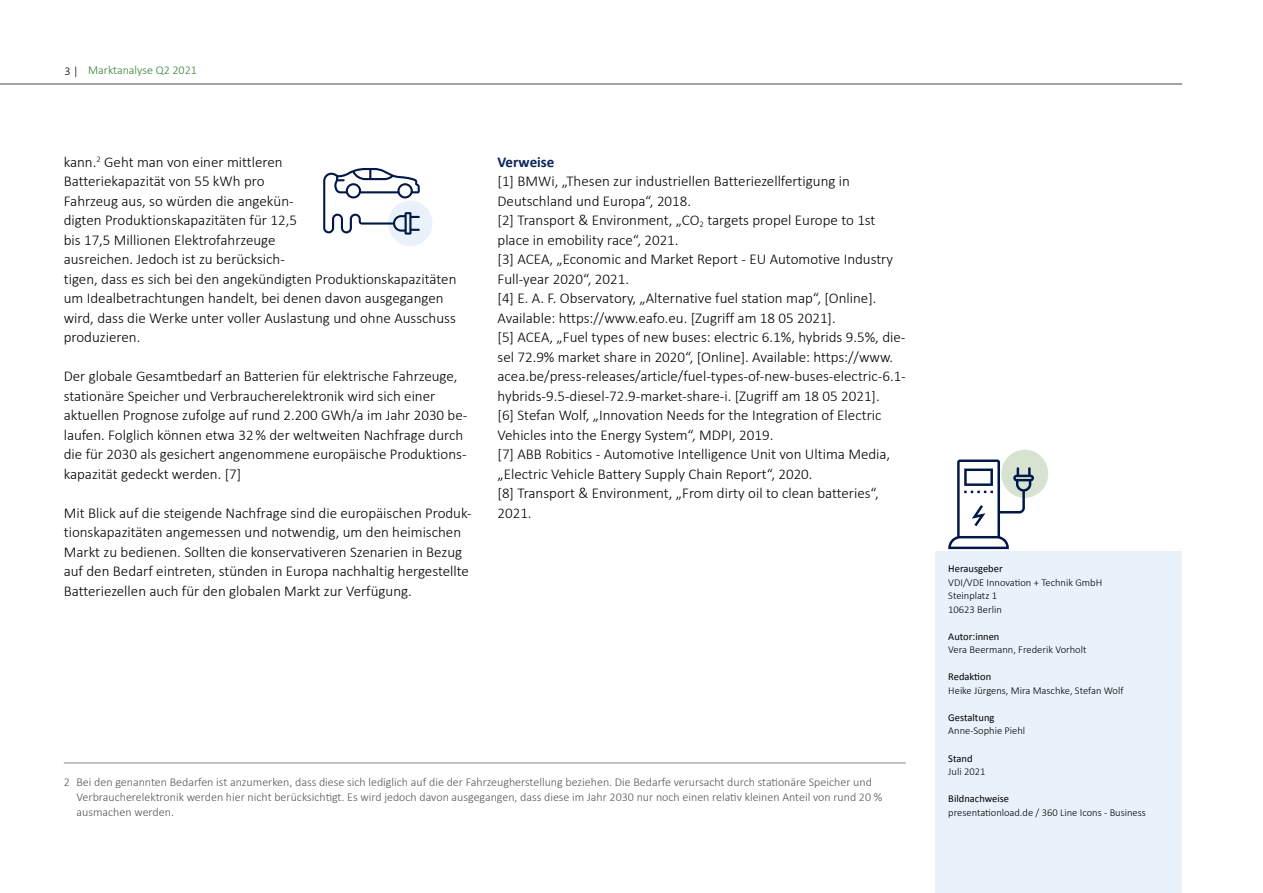
<style>
.page{position:relative;width:1263px;height:893px;background:#fff}
.page>*{position:absolute;margin:0;border:0;box-sizing:border-box;transform-origin:0 0}
.t1{font:300 15px/19.5px "Calibri";color:#000}
.t2{font:700 15px "Calibri";color:#09255c}
.t3{font:300 12px/15px "Calibri";color:#565656}
.t4{font:300 12px "Calibri";color:#318034}
.t5{font:300 10.5px/13.5px "Calibri";color:#000}
.t6{font:10.5px "Calibri";color:#000}
.s1{color:#000}
</style>
<div class="page">
<hr style="left:0;top:84px;width:1182px;height:1px;background:#494948">
<hr style="left:64px;top:763px;width:842px;height:1px;background:#878786">
<div style="left:935px;top:552px;width:247px;height:341px;background:#e9f1fa"></div>
<div style="left:388px;top:200px;width:44px;height:46px;background:#e9f1fa;border-radius:50%"></div>
<svg style="left:323px;top:168px;width:97px;height:67px"></svg>
<div style="left:1001px;top:450px;width:47px;height:48px;background:#d6e3d1;border-radius:50%"></div>
<svg style="left:948px;top:459px;width:86px;height:90px"></svg>
<p class="t4" style="left:64px;top:63px;width:134px"><span class="s1">3 |</span> Marktanalyse Q2 2021</p>
<p class="t1" style="left:64px;top:151px;width:394px">kann.<sup>2</sup> Geht man von einer mittleren<br>Batteriekapazität von 55 kWh pro<br>Fahrzeug aus, so würden die angekün-<br>digten Produktionskapazitäten für 12,5<br>bis 17,5 Millionen Elektrofahrzeuge<br>ausreichen. Jedoch ist zu berücksich-<br>tigen, dass es sich bei den angekündigten Produktionskapazitäten um Idealbetrachtungen handelt, bei denen davon ausgegangen wird, dass die Werke unter voller Auslastung und ohne Ausschuss produzieren.</p>
<p class="t1" style="left:64px;top:366px;width:405px">Der globale Gesamtbedarf an Batterien für elektrische Fahrzeuge, stationäre Speicher und Verbraucherelektronik wird sich einer aktuellen Prognose zufolge auf rund 2.200 GWh/a im Jahr 2030 be&shy;laufen. Folglich können etwa 32% der weltweiten Nachfrage durch die für 2030 als gesichert angenommene europäische Produktions&shy;kapazität gedeckt werden. [7]</p>
<p class="t1" style="left:64px;top:502px;width:409px">Mit Blick auf die steigende Nachfrage sind die europäischen Produk&shy;tionskapazitäten angemessen und notwendig, um den heimischen Markt zu bedienen. Sollten die konservativeren Szenarien in Bezug auf den Bedarf eintreten, stünden in Europa nachhaltig hergestellte Batteriezellen auch für den globalen Markt zur Verfügung.</p>
<p class="t2" style="left:497px;top:152px;width:58px">Verweise</p>
<p class="t1" style="left:497px;top:171px;width:410px">[1] BMWi, „Thesen zur industriellen Batteriezellfertigung in Deutschland und Europa“, 2018.<br>[2] Transport &amp; Environment, „CO<sub>2</sub> targets propel Europe to 1st place in emobility race“, 2021.<br>[3] ACEA, „Economic and Market Report - EU Automotive Industry Full-year 2020“, 2021.<br>[4] E. A. F. Observatory, „Alternative fuel station map“, [Online].<br>Available: https://www.eafo.eu. [Zugriff am 18 05 2021].<br>[5] ACEA, „Fuel types of new buses: electric 6.1%, hybrids 9.5%, die&shy;sel 72.9% market share in 2020“, [Online]. Available: https://www. acea.be/press-releases/article/fuel-types-of-new-buses-electric-6.1- hybrids-9.5-diesel-72.9-market-share-i. [Zugriff am 18 05 2021].<br>[6] Stefan Wolf, „Innovation Needs for the Integration of Electric Vehicles into the Energy System“, MDPI, 2019.<br>[7] ABB Robitics - Automotive Intelligence Unit von Ultima Media, „Electric Vehicle Battery Supply Chain Report“, 2020.<br>[8] Transport &amp; Environment, „From dirty oil to clean batteries“, 2021.</p>
<p class="t3" style="left:77px;top:774px;width:807px;text-indent:-13px">2 Bei den genannten Bedarfen ist anzumerken, dass diese sich lediglich auf die der Fahrzeugherstellung beziehen. Die Bedarfe verursacht durch stationäre Speicher und<br>Verbraucherelektronik werden hier nicht berücksichtigt. Es wird jedoch davon ausgegangen, dass diese im Jahr 2030 nur noch einen relativ kleinen Anteil von rund 20 % ausmachen werden.</p>
<p class="t6" style="left:948px;top:562px;width:56px">Herausgeber</p>
<p class="t5" style="left:948px;top:575px;width:155px">VDI/VDE Innovation + Technik GmbH<br>Steinplatz 1<br>10623 Berlin</p>
<p class="t6" style="left:948px;top:630px;width:53px">Autor:innen</p>
<p class="t5" style="left:948px;top:643px;width:140px">Vera Beermann, Frederik Vorholt</p>
<p class="t6" style="left:948px;top:670px;width:44px">Redaktion</p>
<p class="t5" style="left:948px;top:683px;width:177px">Heike Jürgens, Mira Maschke, Stefan Wolf</p>
<p class="t6" style="left:948px;top:711px;width:48px">Gestaltung</p>
<p class="t5" style="left:948px;top:724px;width:78px">Anne-Sophie Piehl</p>
<p class="t6" style="left:948px;top:751px;width:26px">Stand</p>
<p class="t5" style="left:948px;top:764px;width:39px">Juli 2021</p>
<p class="t6" style="left:948px;top:792px;width:62px">Bildnachweise</p>
<p class="t5" style="left:948px;top:805px;width:199px">presentationload.de / 360 Line Icons - Business</p>
</div>
